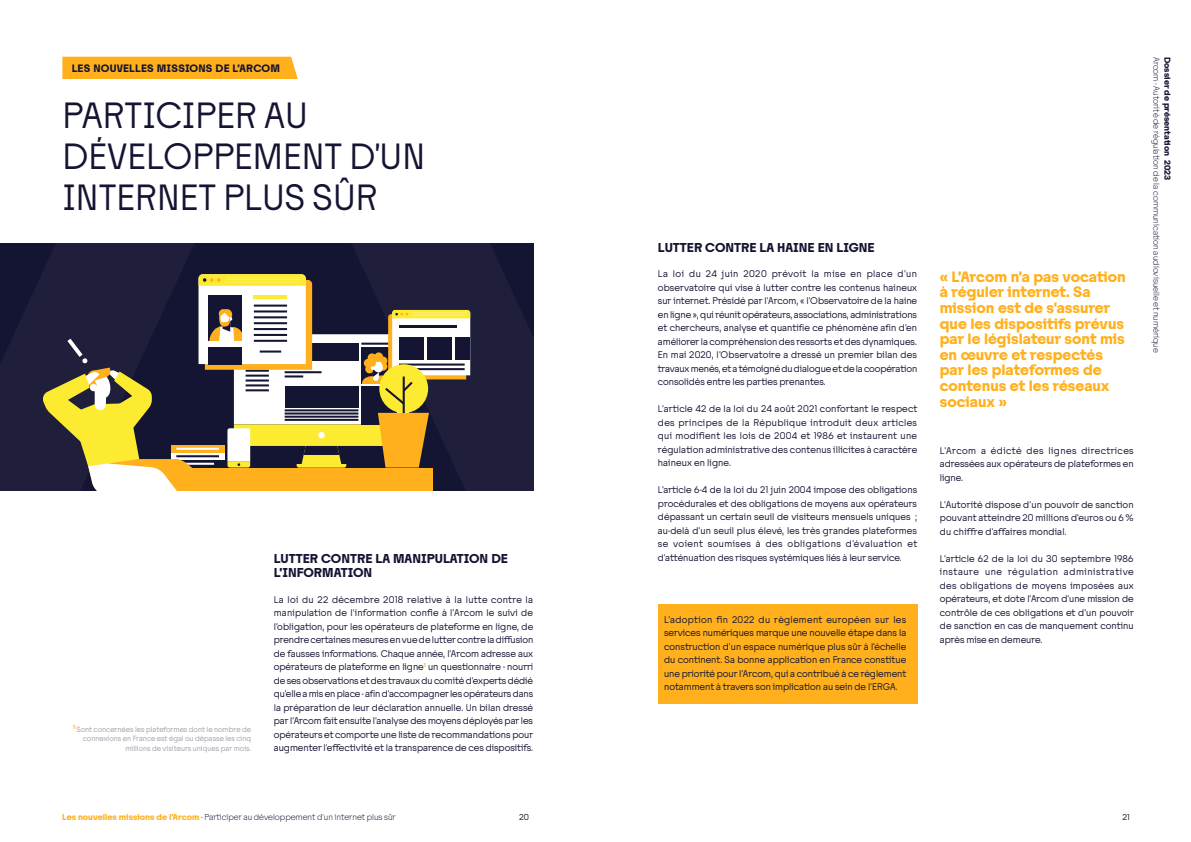
<style>
.page{position:relative;width:1191px;height:842px;background:#fff}
.page>*{position:absolute;margin:0;border:0;box-sizing:border-box;transform-origin:0 0}
.t1{font:34px/40.8px "Tosh";color:#141433}
.t2{font:700 14px/15.6px "Tosh";color:#ffb01c}
.t3{font:700 12px/14px "Tosh";color:#141433}
.t4{font:700 10px "Tosh";letter-spacing:.02em;color:#141433}
.t5{font:9px/13.5px "Tosh";color:#141433;text-align:justify}
.t6{font:300 8px "Tosh";color:#141433}
.t7{font:700 8px "Tosh";color:#141433}
.t8{font:8px "Tosh";color:#141433}
.t9{font:7px/9.8px "Tosh";color:#a1a1ad;text-align:right}
.s1{font-weight:700;color:#ffb01c}
</style>
<div class="page">
<svg style="left:0;top:243px;width:533px;height:247px;background:#1b1b39"></svg>
<svg style="left:42px;top:274px;width:428px;height:217px"></svg>
<div style="left:62px;top:57px;width:236px;height:22px;background:#ffb01c"></div>
<div style="left:658px;top:604px;width:259px;height:100px;background:#ffb01c"></div>
<p class="t4" style="left:72px;top:61px;width:210px">LES NOUVELLES MISSIONS DE L’ARCOM</p>
<h1 class="t1" style="left:62px;top:95px;width:364px">PARTICIPER AU<br>DÉVELOPPEMENT D’UN<br>INTERNET PLUS SÛR</h1>
<p class="t9" style="left:73px;top:724px;width:180px"><sup>1</sup> Sont concernées les plateformes dont le nombre de connexions en France est égal ou dépasse les cinq millions de visiteurs uniques par mois.</p>
<h3 class="t3" style="left:274px;top:552px;width:236px">LUTTER CONTRE LA MANIPULATION DE<br>L’INFORMATION</h3>
<p class="t5" style="left:274px;top:593px;width:261px">La loi du 22 décembre 2018 relative à la lutte contre la manipulation de l’information confie à l’Arcom le suivi de l’obligation, pour les opérateurs de plateforme en ligne, de prendre certaines mesures en vue de lutter contre la diffusion de fausses informations. Chaque année, l’Arcom adresse aux opérateurs de plateforme en ligne<sup>1</sup> un questionnaire - nourri de ses observations et des travaux du comité d’experts dédié qu’elle a mis en place - afin d’accompagner les opérateurs dans la préparation de leur déclaration annuelle. Un bilan dressé par l’Arcom fait ensuite l’analyse des moyens déployés par les opérateurs et comporte une liste de recommandations pour augmenter l’effectivité et la transparence de ces dispositifs.</p>
<p class="t6" style="left:62px;top:811px;width:335px"><span class="s1">Les nouvelles missions de l’Arcom</span> - Participer au développement d’un internet plus sûr</p>
<p class="t8" style="left:519px;top:811px;width:11px">20</p>
<h3 class="t3" style="left:658px;top:241px;width:218px">LUTTER CONTRE LA HAINE EN LIGNE</h3>
<p class="t5" style="left:658px;top:267px;width:261px">La loi du 24 juin 2020 prévoit la mise en place d’un observatoire qui vise à lutter contre les contenus haineux sur internet. Présidé par l’Arcom, « l’Observatoire de la haine en ligne », qui réunit opérateurs, associations, administrations et chercheurs, analyse et quantifie ce phénomène afin d’en améliorer la compréhension des ressorts et des dynamiques.<br>En mai 2020, l’Observatoire a dressé un premier bilan des travaux menés, et a témoigné du dialogue et de la coopération consolidés entre les parties prenantes.</p>
<p class="t5" style="left:658px;top:402px;width:261px">L’article 42 de la loi du 24 août 2021 confortant le respect des principes de la République introduit deux articles qui modifient les lois de 2004 et 1986 et instaurent une régulation administrative des contenus illicites à caractère haineux en ligne.</p>
<p class="t5" style="left:658px;top:483px;width:261px">L’article 6-4 de la loi du 21 juin 2004 impose des obligations procédurales et des obligations de moyens aux opérateurs dépassant un certain seuil de visiteurs mensuels uniques ; au-delà d’un seuil plus élevé, les très grandes plateformes se voient soumises à des obligations d’évaluation et d’atténuation des risques systémiques liés à leur service.</p>
<p class="t5" style="left:664px;top:613px;width:244px">L’adoption fin 2022 du règlement européen sur les services numériques marque une nouvelle étape dans la construction d’un espace numérique plus sûr à l’échelle du continent. Sa bonne application en France constitue une priorité pour l’Arcom, qui a contribué à ce règlement notamment à travers son implication au sein de l’ERGA.</p>
<h2 class="t2" style="left:939px;top:269px;width:187px">« L’Arcom n’a pas vocation à réguler internet. Sa mission est de s’assurer que les dispositifs prévus par le législateur sont mis en œuvre et respectés par les plateformes de contenus et les réseaux sociaux »</h2>
<p class="t5" style="left:939px;top:444px;width:195px">L’Arcom a édicté des lignes directrices adressées aux opérateurs de plateformes en ligne.</p>
<p class="t5" style="left:939px;top:498px;width:195px">L’Autorité dispose d’un pouvoir de sanction pouvant atteindre 20 millions d’euros ou 6 % du chiffre d’affaires mondial.</p>
<p class="t5" style="left:939px;top:552px;width:195px">L’article 62 de la loi du 30 septembre 1986 instaure une régulation administrative des obligations de moyens imposées aux opérateurs, et dote l’Arcom d’une mission de contrôle de ces obligations et d’un pouvoir de sanction en cas de manquement continu après mise en demeure.</p>
<p class="t6" style="left:1161px;top:57px;width:298px;rotate:90deg">Arcom - Autorité de régulation de la communication audiovisuelle et numérique</p>
<p class="t7" style="left:1173px;top:57px;width:125px;rotate:90deg">Dossier de présentation 2023</p>
<p class="t8" style="left:1122px;top:811px;width:9px">21</p>
</div>
